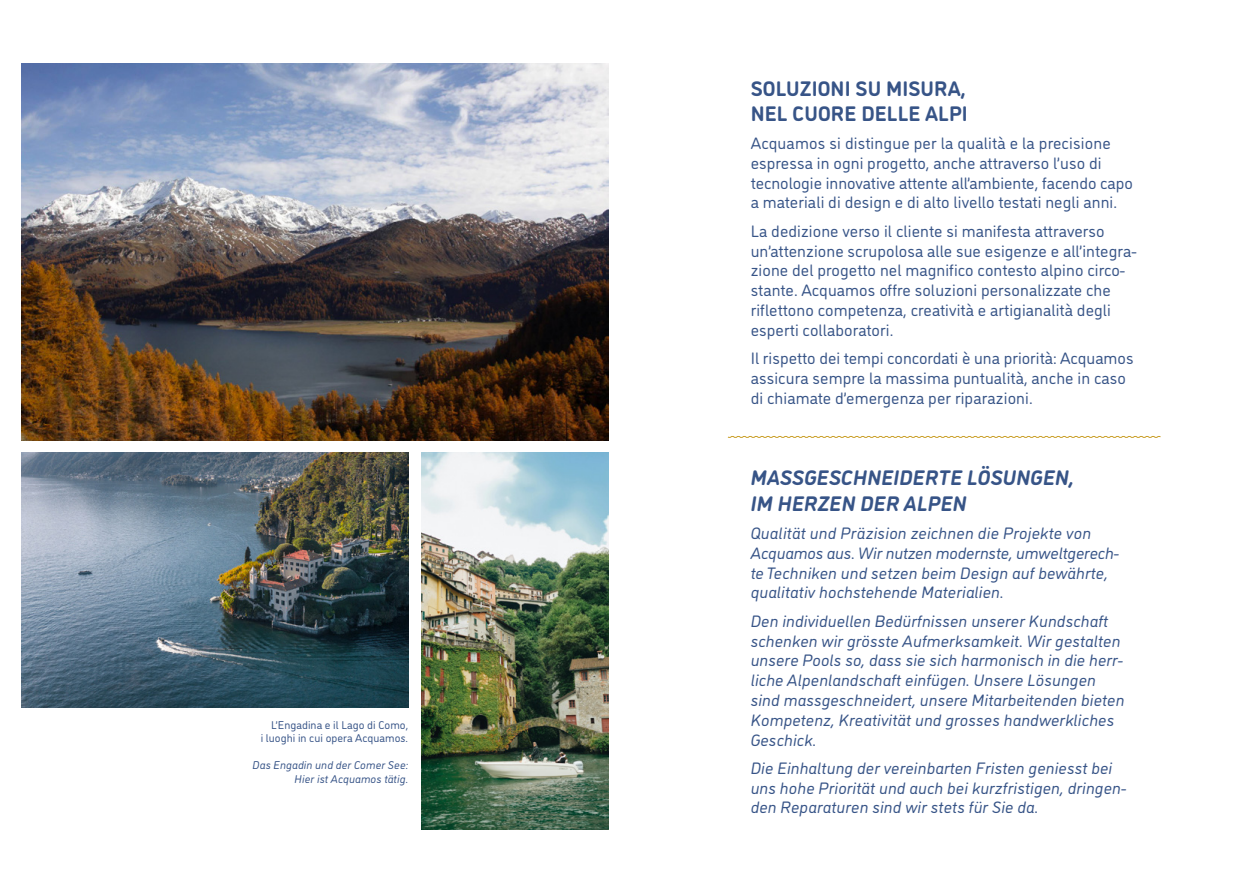
<style>
.page{position:relative;width:1259px;height:893px;background:#fff}
.page>*{position:absolute;margin:0;border:0;box-sizing:border-box;transform-origin:0 0}
.t1{font:italic 700 21px/25.2px "DI Nosaur";letter-spacing:.005em;color:#375487}
.t2{font:700 21px/25.2px "DI Nosaur";letter-spacing:.005em;color:#375487}
.t3{font:16.5px/19.8px "DI Nosaur";letter-spacing:.005em;color:#375487}
.t4{font:italic 16.5px/19.8px "DI Nosaur";letter-spacing:.005em;color:#375487}
.t5{font:11.25px/13.5px "DI Nosaur";letter-spacing:.005em;color:#375487;text-align:right}
.t6{font:italic 11.25px/13.5px "DI Nosaur";letter-spacing:.005em;color:#375487;text-align:right}
.s1{font-style:italic}
</style>
<div class="page">
<img style="left:21px;top:64px;width:587px;height:376px">
<img style="left:421px;top:453px;width:187px;height:376px">
<img style="left:21px;top:453px;width:387px;height:254px">
<svg style="left:727px;top:436px;width:434px;height:2px"></svg>
<p class="t5" style="left:261px;top:717px;width:149px">L’Engadina e il Lago di Como,<br>i luoghi in cui opera Acquamo<span class="s1">s.</span></p>
<p class="t6" style="left:253px;top:758px;width:157px">Das Engadin und der Comer See:<br>Hier ist Acquamos tätig.</p>
<p class="t2" style="left:750px;top:74px;width:219px">SOLUZIONI SU MISURA,<br>NEL CUORE DELLE ALPI</p>
<p class="t3" style="left:750px;top:132px;width:384px">Acquamos si distingue per la qualità e la precisione espressa in ogni progetto, anche attraverso l’uso di tecnologie innovative attente all’ambiente, facendo capo a materiali di design e di alto livello testati negli anni.</p>
<p class="t3" style="left:750px;top:220px;width:387px">La dedizione verso il cliente si manifesta attraverso un’attenzione scrupolosa alle sue esigenze e all’integra&shy;zione del progetto nel magnifico contesto alpino circo&shy;stante. Acquamos offre soluzioni personalizzate che riflettono competenza, creatività e artigianalità degli esperti collaboratori.</p>
<p class="t3" style="left:750px;top:347px;width:384px">Il rispetto dei tempi concordati è una priorità: Acquamos assicura sempre la massima puntualità, anche in caso di chiamate d’emergenza per riparazioni.</p>
<p class="t1" style="left:750px;top:464px;width:325px">MASSGESCHNEIDERTE LÖSUNGEN,<br>IM HERZEN DER ALPEN</p>
<p class="t4" style="left:750px;top:522px;width:370px">Qualität und Präzision zeichnen die Projekte von Acquamos aus. Wir nutzen modernste, umweltgerech&shy;te Techniken und setzen beim Design auf bewährte, qualitativ hochstehende Materialien.</p>
<p class="t4" style="left:750px;top:610px;width:375px">Den individuellen Bedürfnissen unserer Kundschaft schenken wir grösste Aufmerksamkeit. Wir gestalten unsere Pools so, dass sie sich harmonisch in die herr&shy;liche Alpenlandschaft einfügen. Unsere Lösungen sind massgeschneidert, unsere Mitarbeitenden bieten Kompetenz, Kreativität und grosses handwerkliches Geschick.</p>
<p class="t4" style="left:750px;top:757px;width:377px">Die Einhaltung der vereinbarten Fristen geniesst bei uns hohe Priorität und auch bei kurzfristigen, dringen&shy;den Reparaturen sind wir stets für Sie da.</p>
</div>
